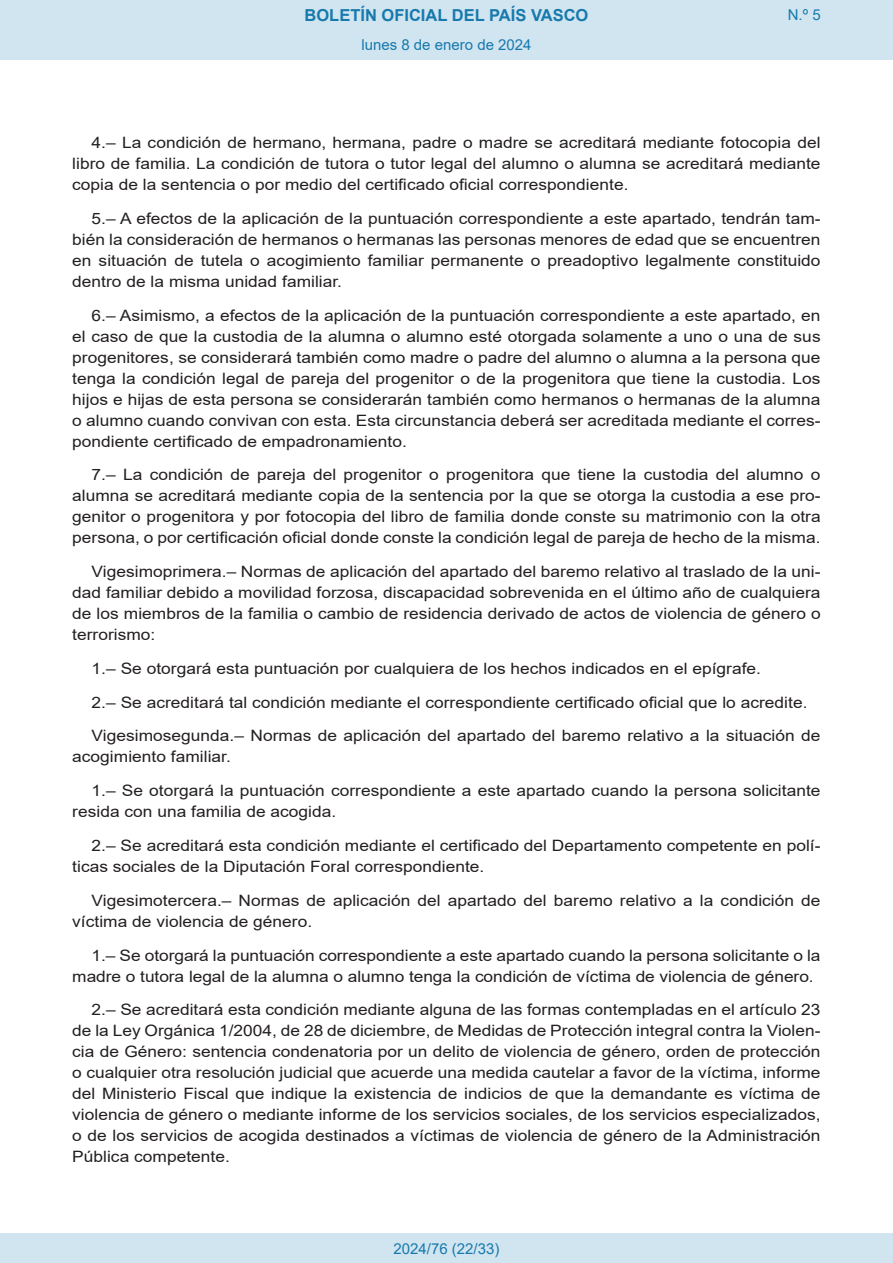
<style>
.page{position:relative;width:893px;height:1263px;background:#fff}
.page>*{position:absolute;margin:0;border:0;box-sizing:border-box;transform-origin:0 0}
.t1{font:700 16.5px "Arial";color:#1879ad}
.BOPVDetalle{font:15.6px/21px "Arial";color:#231f20;text-align:justify;scale:1.11 1}
.Paginacion_Centro{font:15px "Arial";color:#1879ad}
</style>
<div class="page">
<div style="left:0;top:0;width:893px;height:60px;background:#d0e5f0"></div>
<div style="left:0;top:1233px;width:893px;height:30px;background:#d0e5f0"></div>
<p class="t1" style="left:305px;top:3px;width:285px">BOLETÍN OFICIAL DEL PAÍS VASCO</p>
<p class="Paginacion_Centro" style="left:361px;top:35px;width:172px">lunes 8 de enero de 2024</p>
<p class="Paginacion_Centro" style="left:788px;top:5px;width:34px">N.º 5</p>
<p class="BOPVDetalle" style="left:72px;top:132px;width:676px;text-indent:19px">4.– La condición de hermano, hermana, padre o madre se acreditará mediante fotocopia del libro de familia. La condición de tutora o tutor legal del alumno o alumna se acreditará mediante copia de la sentencia o por medio del certificado oficial correspondiente.</p>
<p class="BOPVDetalle" style="left:72px;top:208px;width:676px;text-indent:19px">5.– A efectos de la aplicación de la puntuación correspondiente a este apartado, tendrán tam&shy;bién la consideración de hermanos o hermanas las personas menores de edad que se encuentren en situación de tutela o acogimiento familiar permanente o preadoptivo legalmente constituido dentro de la misma unidad familiar.</p>
<p class="BOPVDetalle" style="left:72px;top:305px;width:676px;text-indent:19px">6.– Asimismo, a efectos de la aplicación de la puntuación correspondiente a este apartado, en el caso de que la custodia de la alumna o alumno esté otorgada solamente a uno o una de sus progenitores, se considerará también como madre o padre del alumno o alumna a la persona que tenga la condición legal de pareja del progenitor o de la progenitora que tiene la custodia. Los hijos e hijas de esta persona se considerarán también como hermanos o hermanas de la alumna o alumno cuando convivan con esta. Esta circunstancia deberá ser acreditada mediante el corres&shy;pondiente certificado de empadronamiento.</p>
<p class="BOPVDetalle" style="left:72px;top:464px;width:676px;text-indent:19px">7.– La condición de pareja del progenitor o progenitora que tiene la custodia del alumno o alumna se acreditará mediante copia de la sentencia por la que se otorga la custodia a ese pro&shy;genitor o progenitora y por fotocopia del libro de familia donde conste su matrimonio con la otra persona, o por certificación oficial donde conste la condición legal de pareja de hecho de la misma.</p>
<p class="BOPVDetalle" style="left:72px;top:561px;width:676px;text-indent:19px">Vigesimoprimera.– Normas de aplicación del apartado del baremo relativo al traslado de la uni&shy;dad familiar debido a movilidad forzosa, discapacidad sobrevenida en el último año de cualquiera de los miembros de la familia o cambio de residencia derivado de actos de violencia de género o terrorismo:</p>
<p class="BOPVDetalle" style="left:92px;top:658px;width:605px">1.– Se otorgará esta puntuación por cualquiera de los hechos indicados en el epígrafe.</p>
<p class="BOPVDetalle" style="left:92px;top:692px;width:646px">2.– Se acreditará tal condición mediante el correspondiente certificado oficial que lo acredite.</p>
<p class="BOPVDetalle" style="left:72px;top:725px;width:676px;text-indent:19px">Vigesimosegunda.– Normas de aplicación del apartado del baremo relativo a la situación de acogimiento familiar.</p>
<p class="BOPVDetalle" style="left:72px;top:780px;width:676px;text-indent:19px">1.– Se otorgará la puntuación correspondiente a este apartado cuando la persona solicitante resida con una familia de acogida.</p>
<p class="BOPVDetalle" style="left:72px;top:835px;width:676px;text-indent:19px">2.– Se acreditará esta condición mediante el certificado del Departamento competente en polí&shy;ticas sociales de la Diputación Foral correspondiente.</p>
<p class="BOPVDetalle" style="left:72px;top:890px;width:676px;text-indent:19px">Vigesimotercera.– Normas de aplicación del apartado del baremo relativo a la condición de víctima de violencia de género.</p>
<p class="BOPVDetalle" style="left:72px;top:944px;width:676px;text-indent:19px">1.– Se otorgará la puntuación correspondiente a este apartado cuando la persona solicitante o la madre o tutora legal de la alumna o alumno tenga la condición de víctima de violencia de género.</p>
<p class="BOPVDetalle" style="left:72px;top:999px;width:676px;text-indent:19px">2.– Se acreditará esta condición mediante alguna de las formas contempladas en el artículo 23 de la Ley Orgánica 1/2004, de 28 de diciembre, de Medidas de Protección integral contra la Violen&shy;cia de Género: sentencia condenatoria por un delito de violencia de género, orden de protección o cualquier otra resolución judicial que acuerde una medida cautelar a favor de la víctima, informe del Ministerio Fiscal que indique la existencia de indicios de que la demandante es víctima de violencia de género o mediante informe de los servicios sociales, de los servicios especializados, o de los servicios de acogida destinados a víctimas de violencia de género de la Administración Pública competente.</p>
<p class="Paginacion_Centro" style="left:393px;top:1238px;width:107px">2024/76 (22/33)</p>
</div>
